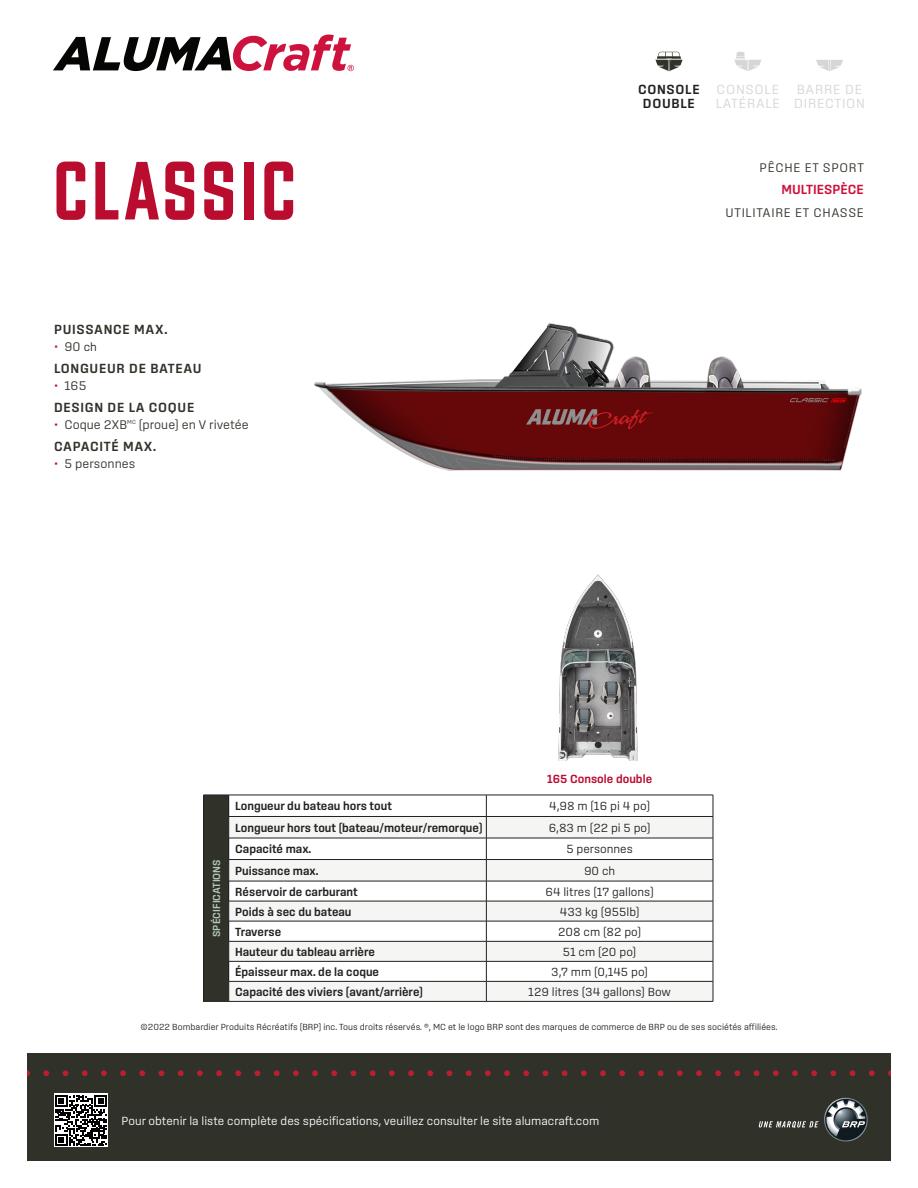
<style>
.page{position:relative;width:918px;height:1188px;background:#fff}
.page>*{position:absolute;margin:0;border:0;box-sizing:border-box;transform-origin:0 0}
.t1{font:72px "Norwester Pro Square";letter-spacing:.05em;color:#ba0c2f}
.t2{font:600 13.5px "Sinter";letter-spacing:.05em;color:#30322a}
.t3{font:300 13.5px "Sinter";letter-spacing:.05em;color:#d6d6d4}
.t4{font:600 13.5px "Sinter";letter-spacing:.05em;color:#231f20}
.t5{font:600 13.5px "Sinter";color:#cd123d}
.t6{font:300 12.75px "Sinter";letter-spacing:.005em;color:#30322a}
.t7{font:300 12.75px "Sinter";letter-spacing:.05em;color:#30322a}
.t8{font:600 12px "Sinter";color:#231f20}
.t9{font:300 12px "Sinter";color:#231f20}
.t10{font:300 12px "Sinter";color:#fff}
.t11{font:600 12px "Sinter";color:#ba0c2f}
.t12{font:600 10.5px "Sinter";color:#b2c7b5}
.t13{font:300 9px "Sinter";color:#231f20}
.s1{color:#ba0c2f}
.s2{font-size:12px;color:#231f20}
</style>
<div class="page">
<svg style="left:53px;top:35px;width:301px;height:36px"></svg>
<img style="left:314px;top:322px;width:548px;height:149px">
<div style="left:27px;top:1053px;width:864px;height:108px;background:#30322a"></div>
<div style="left:54px;top:1094px;width:54px;height:54px;background:#fff"></div>
<svg style="left:55px;top:1095px;width:52px;height:51px"></svg>
<svg style="left:888px;top:1070px;width:3px;height:6px"></svg>
<svg style="left:869px;top:1070px;width:6px;height:6px"></svg>
<svg style="left:850px;top:1070px;width:5px;height:6px"></svg>
<svg style="left:830px;top:1070px;width:6px;height:6px"></svg>
<svg style="left:811px;top:1070px;width:6px;height:6px"></svg>
<svg style="left:792px;top:1070px;width:6px;height:6px"></svg>
<svg style="left:773px;top:1070px;width:6px;height:6px"></svg>
<svg style="left:754px;top:1070px;width:5px;height:6px"></svg>
<svg style="left:735px;top:1070px;width:5px;height:6px"></svg>
<svg style="left:715px;top:1070px;width:6px;height:6px"></svg>
<svg style="left:696px;top:1070px;width:6px;height:6px"></svg>
<svg style="left:677px;top:1070px;width:6px;height:6px"></svg>
<svg style="left:658px;top:1070px;width:5px;height:6px"></svg>
<svg style="left:639px;top:1070px;width:5px;height:6px"></svg>
<svg style="left:619px;top:1070px;width:6px;height:6px"></svg>
<svg style="left:600px;top:1070px;width:6px;height:6px"></svg>
<svg style="left:581px;top:1070px;width:6px;height:6px"></svg>
<svg style="left:562px;top:1070px;width:5px;height:6px"></svg>
<svg style="left:523px;top:1070px;width:6px;height:6px"></svg>
<svg style="left:485px;top:1070px;width:6px;height:6px"></svg>
<svg style="left:543px;top:1070px;width:5px;height:6px"></svg>
<svg style="left:504px;top:1070px;width:6px;height:6px"></svg>
<svg style="left:466px;top:1070px;width:6px;height:6px"></svg>
<svg style="left:447px;top:1070px;width:5px;height:6px"></svg>
<svg style="left:427px;top:1070px;width:6px;height:6px"></svg>
<svg style="left:408px;top:1070px;width:6px;height:6px"></svg>
<svg style="left:389px;top:1070px;width:6px;height:6px"></svg>
<svg style="left:370px;top:1070px;width:6px;height:6px"></svg>
<svg style="left:351px;top:1070px;width:5px;height:6px"></svg>
<svg style="left:331px;top:1070px;width:6px;height:6px"></svg>
<svg style="left:312px;top:1070px;width:6px;height:6px"></svg>
<svg style="left:293px;top:1070px;width:6px;height:6px"></svg>
<svg style="left:274px;top:1070px;width:6px;height:6px"></svg>
<svg style="left:255px;top:1070px;width:5px;height:6px"></svg>
<svg style="left:235px;top:1070px;width:6px;height:6px"></svg>
<svg style="left:216px;top:1070px;width:6px;height:6px"></svg>
<svg style="left:197px;top:1070px;width:6px;height:6px"></svg>
<svg style="left:178px;top:1070px;width:6px;height:6px"></svg>
<svg style="left:159px;top:1070px;width:5px;height:6px"></svg>
<svg style="left:139px;top:1070px;width:6px;height:6px"></svg>
<svg style="left:101px;top:1070px;width:6px;height:6px"></svg>
<svg style="left:63px;top:1070px;width:5px;height:6px"></svg>
<svg style="left:120px;top:1070px;width:6px;height:6px"></svg>
<svg style="left:82px;top:1070px;width:6px;height:6px"></svg>
<svg style="left:43px;top:1070px;width:6px;height:6px"></svg>
<svg style="left:27px;top:1070px;width:3px;height:6px"></svg>
<svg style="left:229px;top:817px;width:484px;height:184px;fill:#f5f5f4"></svg>
<hr style="left:229px;top:795px;width:257px;height:1px;background:#231f20">
<hr style="left:229px;top:816px;width:257px;height:1px;background:#231f20">
<hr style="left:229px;top:838px;width:257px;height:1px;background:#231f20">
<hr style="left:229px;top:859px;width:257px;height:1px;background:#231f20">
<hr style="left:229px;top:881px;width:257px;height:1px;background:#231f20">
<hr style="left:229px;top:901px;width:257px;height:1px;background:#231f20">
<hr style="left:229px;top:921px;width:257px;height:1px;background:#231f20">
<hr style="left:229px;top:941px;width:257px;height:1px;background:#231f20">
<hr style="left:229px;top:961px;width:257px;height:1px;background:#231f20">
<hr style="left:229px;top:981px;width:257px;height:1px;background:#231f20">
<hr style="left:229px;top:1001px;width:257px;height:1px;background:#231f20">
<div style="left:203px;top:795px;width:26px;height:206px;background:#30322a"></div>
<hr style="left:486px;top:795px;width:227px;height:1px;background:#231f20">
<hr style="left:486px;top:816px;width:227px;height:1px;background:#231f20">
<hr style="left:486px;top:838px;width:227px;height:1px;background:#231f20">
<hr style="left:486px;top:859px;width:227px;height:1px;background:#231f20">
<hr style="left:486px;top:881px;width:227px;height:1px;background:#231f20">
<hr style="left:486px;top:901px;width:227px;height:1px;background:#231f20">
<hr style="left:486px;top:921px;width:227px;height:1px;background:#231f20">
<hr style="left:486px;top:941px;width:227px;height:1px;background:#231f20">
<hr style="left:486px;top:961px;width:227px;height:1px;background:#231f20">
<hr style="left:486px;top:981px;width:227px;height:1px;background:#231f20">
<hr style="left:486px;top:1001px;width:227px;height:1px;background:#231f20">
<svg style="left:486px;top:795px;width:1px;height:206px"></svg>
<svg style="left:713px;top:795px;width:1px;height:206px"></svg>
<img style="left:558px;top:574px;width:80px;height:186px">
<svg style="left:759px;top:1097px;width:109px;height:45px"></svg>
<svg style="left:655px;top:52px;width:28px;height:20px"></svg>
<svg style="left:734px;top:52px;width:27px;height:19px"></svg>
<svg style="left:816px;top:60px;width:27px;height:12px"></svg>
<p class="t1" style="left:53px;top:144px;width:245px">CLASSIC</p>
<p class="t2" style="left:54px;top:322px;width:115px">PUISSANCE MAX.</p>
<p class="t6" style="left:54px;top:339px;width:44px"><span class="s1">•</span> 90 <span class="s2">ch</span></p>
<p class="t2" style="left:54px;top:361px;width:149px">LONGUEUR DE BATEAU</p>
<p class="t6" style="left:54px;top:378px;width:34px"><span class="s1">•</span> 165</p>
<p class="t2" style="left:54px;top:400px;width:142px">DESIGN DE LA COQUE</p>
<p class="t6" style="left:54px;top:417px;width:196px"><span class="s1">•</span> Coque 2XB<sup>MC</sup> (proue) en V rivetée</p>
<p class="t2" style="left:54px;top:439px;width:104px">CAPACITÉ MAX.</p>
<p class="t6" style="left:54px;top:456px;width:83px"><span class="s1">•</span> 5 personnes</p>
<p class="t4" style="left:638px;top:82px;width:63px">CONSOLE</p>
<p class="t4" style="left:643px;top:96px;width:53px">DOUBLE</p>
<p class="t3" style="left:717px;top:82px;width:64px">CONSOLE</p>
<p class="t3" style="left:716px;top:96px;width:66px">LATÉRALE</p>
<p class="t3" style="left:797px;top:82px;width:67px">BARRE DE</p>
<p class="t3" style="left:794px;top:96px;width:72px">DIRECTION</p>
<p class="t7" style="left:760px;top:160px;width:106px">PÊCHE ET SPORT</p>
<p class="t5" style="left:781px;top:182px;width:84px">MULTIESPÈCE</p>
<p class="t7" style="left:726px;top:205px;width:140px">UTILITAIRE ET CHASSE</p>
<p class="t12" style="left:211px;top:937px;width:79px;rotate:-90deg">SPÉCIFICATIONS</p>
<p class="t11" style="left:547px;top:772px;width:107px">165 Console double</p>
<p class="t8" style="left:235px;top:799px;width:158px">Longueur du bateau hors tout</p>
<p class="t9" style="left:549px;top:799px;width:102px">4,98 m (16 pi 4 po)</p>
<p class="t8" style="left:235px;top:821px;width:249px">Longueur hors tout (bateau/moteur/remorque)</p>
<p class="t9" style="left:549px;top:821px;width:104px">6,83 m (22 pi 5 po)</p>
<p class="t8" style="left:235px;top:842px;width:78px">Capacité max.</p>
<p class="t9" style="left:566px;top:842px;width:68px">5 personnes</p>
<p class="t8" style="left:235px;top:864px;width:85px">Puissance max.</p>
<p class="t9" style="left:584px;top:864px;width:33px">90 ch</p>
<p class="t8" style="left:235px;top:885px;width:124px">Réservoir de carburant</p>
<p class="t9" style="left:546px;top:885px;width:110px">64 litres (17 gallons)</p>
<p class="t8" style="left:235px;top:905px;width:118px">Poids à sec du bateau</p>
<p class="t9" style="left:560px;top:905px;width:81px">433 kg (955lb)</p>
<p class="t8" style="left:235px;top:925px;width:48px">Traverse</p>
<p class="t9" style="left:558px;top:925px;width:85px">208 cm (82 po)</p>
<p class="t8" style="left:235px;top:945px;width:141px">Hauteur du tableau arrière</p>
<p class="t9" style="left:563px;top:945px;width:75px">51 cm (20 po)</p>
<p class="t8" style="left:235px;top:965px;width:145px">Épaisseur max. de la coque</p>
<p class="t9" style="left:551px;top:965px;width:98px">3,7 mm (0,145 po)</p>
<p class="t8" style="left:235px;top:985px;width:189px">Capacité des viviers (avant/arrière)</p>
<p class="t9" style="left:528px;top:985px;width:144px">129 litres (34 gallons) Bow</p>
<p class="t13" style="left:140px;top:1021px;width:639px">©2022 Bombardier Produits Récréatifs (BRP) inc. Tous droits réservés. ®, MC et le logo BRP sont des marques de commerce de BRP ou de ses sociétés affiliées.</p>
<p class="t10" style="left:122px;top:1114px;width:479px">Pour obtenir la liste complète des spécifications, veuillez consulter le site alumacraft.com</p>
</div>
